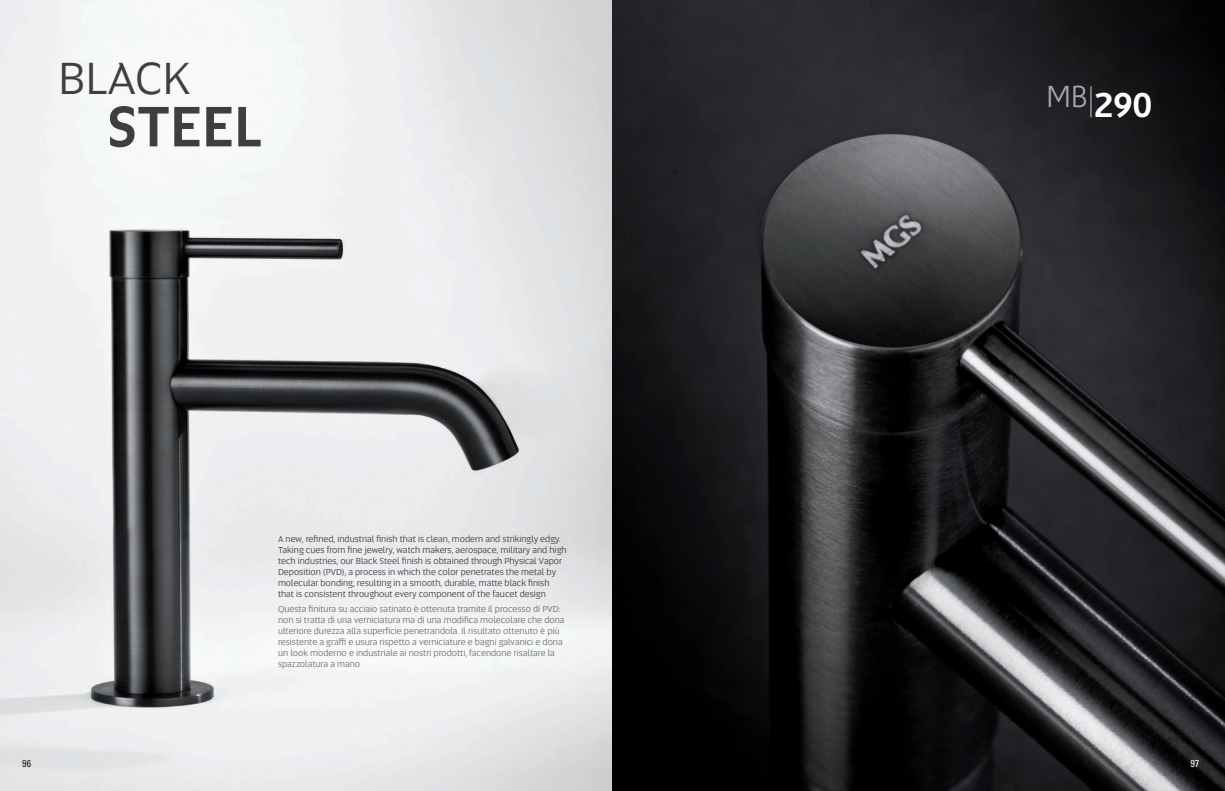
<style>
.page{position:relative;width:1225px;height:791px;background:#fff}
.page>*{position:absolute;margin:0;border:0;box-sizing:border-box;transform-origin:0 0}
.t1{font:500 58px "Altis";color:#3e3e3f}
.t2{font:47px "Altis";color:#3e3e3f}
.t3{font:700 35px "Corisande";color:#fff}
.t4{font:condensed 10px "Univers LT";color:#231f20}
.t5{font:condensed 10px "Univers LT";color:#fff}
.t6{font:9px/11px "Altis";color:#3e3e3f}
.t7{font:9px/11px "Altis";color:#6c6d70}
</style>
<div class="page">
<img style="left:0;top:0;width:1225px;height:791px">
<hr style="left:1090px;top:86px;width:1px;height:31px;background:#d1d2d4">
<p class="t2" style="left:58px;top:46px;width:134px">BLACK</p>
<p class="t1" style="left:107px;top:83px;width:156px">STEEL</p>
<p class="t6" style="left:278px;top:533px;width:290px">A new, refined, industrial finish that is clean, modern and strikingly edgy.<br>Taking cues from fine jewelry, watch makers, aerospace, military and high tech industries, our Black Steel finish is obtained through Physical Vapor Deposition (PVD), a process in which the color penetrates the metal by molecular bonding, resulting in a smooth, durable, matte black finish that is consistent throughout every component of the faucet design</p>
<p class="t7" style="left:278px;top:603px;width:288px">Questa finitura su acciaio satinato è ottenuta tramite il processo di PVD: non si tratta di una verniciatura ma di una modifica molecolare che dona ulteriore durezza alla superficie penetrandola. Il risultato ottenuto è più resistente a graffi e usura rispetto a verniciature e bagni galvanici e dona un look moderno e industriale ai nostri prodotti, facendone risaltare la spazzolatura a mano</p>
<p class="t3" style="left:1046px;top:85px;width:107px"><sup>MB</sup> 290</p>
<p class="t4" style="left:22px;top:757px;width:10px">96</p>
<p class="t5" style="left:1190px;top:757px;width:10px">97</p>
</div>
